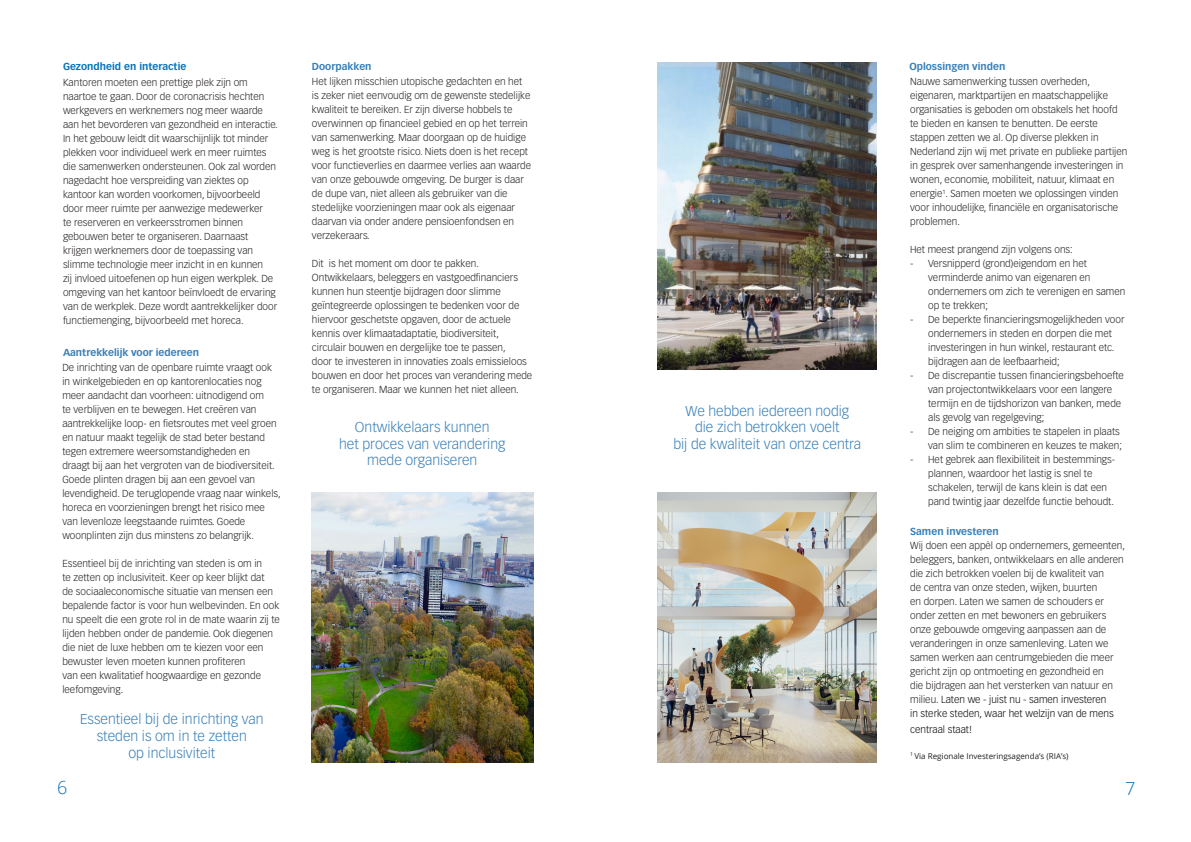
<style>
.page{position:relative;width:1191px;height:842px;background:#fff}
.page>*{position:absolute;margin:0;border:0;box-sizing:border-box;transform-origin:0 0}
.Page_Section_Title{font:300 18px "Open Sans";color:#0a72b3}
.Page_Section_Title-2{font:300 14px "Vectora LT Pro";color:#387fb8}
.Pull_Quote_Text{font:300 10px/14px "Vectora LT Pro";color:#231f20}
.Page_Body_Text_-_Bla{font:300 10px/14px "Vectora LT Pro";color:#231f20}
.Page_Section_Title-3{font:300 10px/14px "Vectora LT Pro";color:#231f20}
.Page_Section_Title-4{font:700 10px "Vectora LT Pro";color:#387fb8}
.Page_Section_Title-5{font:700 10px "Vectora LT Pro";color:#0a72b3}
.Page_Section_Title-6{font:300 10px "Vectora LT Pro";color:#040503}
.Page_Section_Title-7{font:8px "Open Sans";color:#231f20}
.s1{color:#040503}
</style>
<div class="page">
<img style="left:311px;top:493px;width:222px;height:269px">
<img style="left:658px;top:62px;width:218px;height:308px">
<img style="left:658px;top:493px;width:218px;height:269px">
<p class="Page_Section_Title-5" style="left:63px;top:60px;width:125px">Gezondheid en interactie</p>
<p class="Pull_Quote_Text" style="left:63px;top:76px;width:216px">Kantoren moeten een prettige plek zijn om naartoe te gaan. Door de coronacrisis hechten werkgevers en werknemers nog meer waarde aan het bevorderen van gezondheid en interactie.<br>In het gebouw leidt dit waarschijnlijk tot minder plekken voor individueel werk en meer ruimtes die samenwerken ondersteunen. Ook zal worden nagedacht hoe verspreiding van ziektes op kantoor kan worden voorkomen, bijvoorbeeld door meer ruimte per aanwezige medewerker<br>te reserveren en verkeersstromen binnen gebouwen beter te organiseren. Daarnaast krijgen werknemers door de toepassing van slimme technologie meer inzicht in en kunnen<br>zij invloed uitoefenen op hun eigen werkplek. De omgeving van het kantoor beïnvloedt de ervaring van de werkplek. Deze wordt aantrekkelijker door functiemenging, bijvoorbeeld met horeca.</p>
<p class="Page_Section_Title-4" style="left:63px;top:346px;width:137px">Aantrekkelijk voor iedereen</p>
<p class="Pull_Quote_Text" style="left:62px;top:361px;width:220px">De inrichting van de openbare ruimte vraagt ook in winkelgebieden en op kantorenlocaties nog meer aandacht dan voorheen: uitnodigend om<br>te verblijven en te bewegen. Het creëren van aantrekkelijke loop- en fietsroutes met veel groen en natuur maakt tegelijk de stad beter bestand tegen extremere weersomstandigheden en<br>draagt bij aan het vergroten van de biodiversiteit.<br>Goede plinten dragen bij aan een gevoel van levendigheid. De teruglopende vraag naar winkels, horeca en voorzieningen brengt het risico mee van levenloze leegstaande ruimtes. Goede woonplinten zijn dus minstens zo belangrijk.</p>
<p class="Page_Body_Text_-_Bla" style="left:62px;top:557px;width:219px">Essentieel bij de inrichting van steden is om in<br>te zetten op inclusiviteit. Keer op keer blijkt dat<br>de sociaaleconomische situatie van mensen een bepalende factor is voor hun welbevinden. En ook nu speelt die een grote rol in de mate waarin zij te lijden hebben onder de pandemie. Ook diegenen die niet de luxe hebben om te kiezen voor een bewuster leven moeten kunnen profiteren<br>van een kwalitatief hoogwaardige en gezonde leefomgeving.</p>
<p class="Page_Section_Title" style="left:57px;top:775px;width:12px">6</p>
<p class="Page_Section_Title-2" style="left:80px;top:710px;width:185px">Essentieel bij de inrichting van</p>
<p class="Page_Section_Title-2" style="left:97px;top:727px;width:151px">steden is om in te zetten</p>
<p class="Page_Section_Title-2" style="left:128px;top:744px;width:88px">op inclusiviteit</p>
<p class="Page_Section_Title-4" style="left:312px;top:60px;width:61px">Doorpakken</p>
<p class="Page_Body_Text_-_Bla" style="left:312px;top:75px;width:221px">Het lijken misschien utopische gedachten en het is zeker niet eenvoudig om de gewenste stedelijke kwaliteit te bereiken. Er zijn diverse hobbels te overwinnen op financieel gebied en op het terrein van samenwerking. Maar doorgaan op de huidige weg is het grootste risico. Niets doen is het recept voor functieverlies en daarmee verlies aan waarde van onze gebouwde omgeving. De burger is daar de dupe van, niet alleen als gebruiker van die stedelijke voorzieningen maar ook als eigenaar daarvan via onder andere pensioenfondsen en verzekeraars.</p>
<p class="Page_Body_Text_-_Bla" style="left:312px;top:257px;width:222px">Dit is het moment om door te pakken.<br>Ontwikkelaars, beleggers en vastgoedfinanciers kunnen hun steentje bijdragen door slimme geïntegreerde oplossingen te bedenken voor de hiervoor geschetste opgaven, door de actuele kennis over klimaatadaptatie, biodiversiteit, circulair bouwen en dergelijke toe te passen,<br>door te investeren in innovaties zoals emissieloos bouwen en door het proces van verandering mede te organiseren. Maar we kunnen het niet alleen.</p>
<p class="Page_Section_Title-2" style="left:355px;top:418px;width:136px">Ontwikkelaars kunnen</p>
<p class="Page_Section_Title-2" style="left:339px;top:435px;width:168px">het proces van verandering</p>
<p class="Page_Section_Title-2" style="left:367px;top:452px;width:112px">mede organiseren</p>
<p class="Page_Section_Title-2" style="left:685px;top:402px;width:165px">We hebben iedereen nodig</p>
<p class="Page_Section_Title-2" style="left:695px;top:419px;width:146px">die zich betrokken voelt</p>
<p class="Page_Section_Title-2" style="left:673px;top:436px;width:189px">bij de kwaliteit van onze centra</p>
<p class="Page_Section_Title-4" style="left:909px;top:60px;width:97px">Oplossingen vinden</p>
<p class="Page_Body_Text_-_Bla" style="left:910px;top:75px;width:219px">Nauwe samenwerking tussen overheden, eigenaren, marktpartijen en maatschappelijke organisaties is geboden om obstakels het hoofd te bieden en kansen te benutten. De eerste stappen zetten we al. Op diverse plekken in Nederland zijn wij met private en publieke partijen in gesprek over samenhangende investeringen in wonen, economie, mobiliteit, natuur, klimaat en energie<sup>1</sup>. Samen moeten we oplossingen vinden voor inhoudelijke, financiële en organisatorische problemen.</p>
<p class="Page_Body_Text_-_Bla" style="left:910px;top:243px;width:164px">Het meest prangend zijn volgens ons:</p>
<p class="Pull_Quote_Text" style="left:928px;top:257px;width:199px;text-indent:-18px">- Versnipperd (grond)eigendom en het verminderde animo van eigenaren en ondernemers om zich te verenigen en samen op te trekken;</p>
<p class="Pull_Quote_Text" style="left:928px;top:313px;width:198px;text-indent:-18px">- De beperkte financieringsmogelijkheden voor ondernemers in steden en dorpen die met investeringen in hun winkel, restaurant etc. bijdragen aan de leefbaarheid;</p>
<p class="Pull_Quote_Text" style="left:928px;top:369px;width:197px;text-indent:-18px">- De discrepantie tussen financieringsbehoefte van projectontwikkelaars voor een langere termijn en de tijdshorizon van banken, mede als gevolg van regelgeving;</p>
<p class="Pull_Quote_Text" style="left:910px;top:425px;width:213px;text-align:right">- De neiging om ambities te stapelen in plaats van slim te combineren en keuzes te maken;</p>
<p class="Pull_Quote_Text" style="left:928px;top:453px;width:188px;text-indent:-18px">- Het gebrek aan flexibiliteit in bestemmings&shy;plannen, waardoor het lastig is snel te schakelen, terwijl de kans klein is dat een pand twintig jaar dezelfde functie behoudt.</p>
<p class="Page_Section_Title-4" style="left:910px;top:525px;width:90px">Samen investeren</p>
<p class="Page_Section_Title-3" style="left:910px;top:539px;width:216px">Wij doen een appèl op ondernemers, gemeenten, beleggers, banken, ontwikkelaars en alle anderen die zich betrokken voelen bij de kwaliteit van<br>de centra van onze steden, wijken, buurten<br>en dorpen. Laten we samen de schouders er onder zetten en met bewoners en gebruikers onze gebouwde omgeving aanpassen aan de veranderingen in onze samenleving. Laten we samen werken aan centrumgebieden die meer gericht zijn op ontmoeting en gezondheid en<br>die bijdragen aan het versterken van natuur en milieu. <span class="s1">Laten we - juist nu - samen investeren<br>in sterke steden, waar het welzijn van de mens</span></p>
<p class="Page_Section_Title-6" style="left:910px;top:724px;width:63px">centraal staat!</p>
<p class="Page_Section_Title-7" style="left:910px;top:751px;width:160px"><sup>1</sup> Via Regionale Investeringsagenda’s (RIA’s)</p>
<p class="Page_Section_Title" style="left:1125px;top:776px;width:12px">7</p>
</div>
